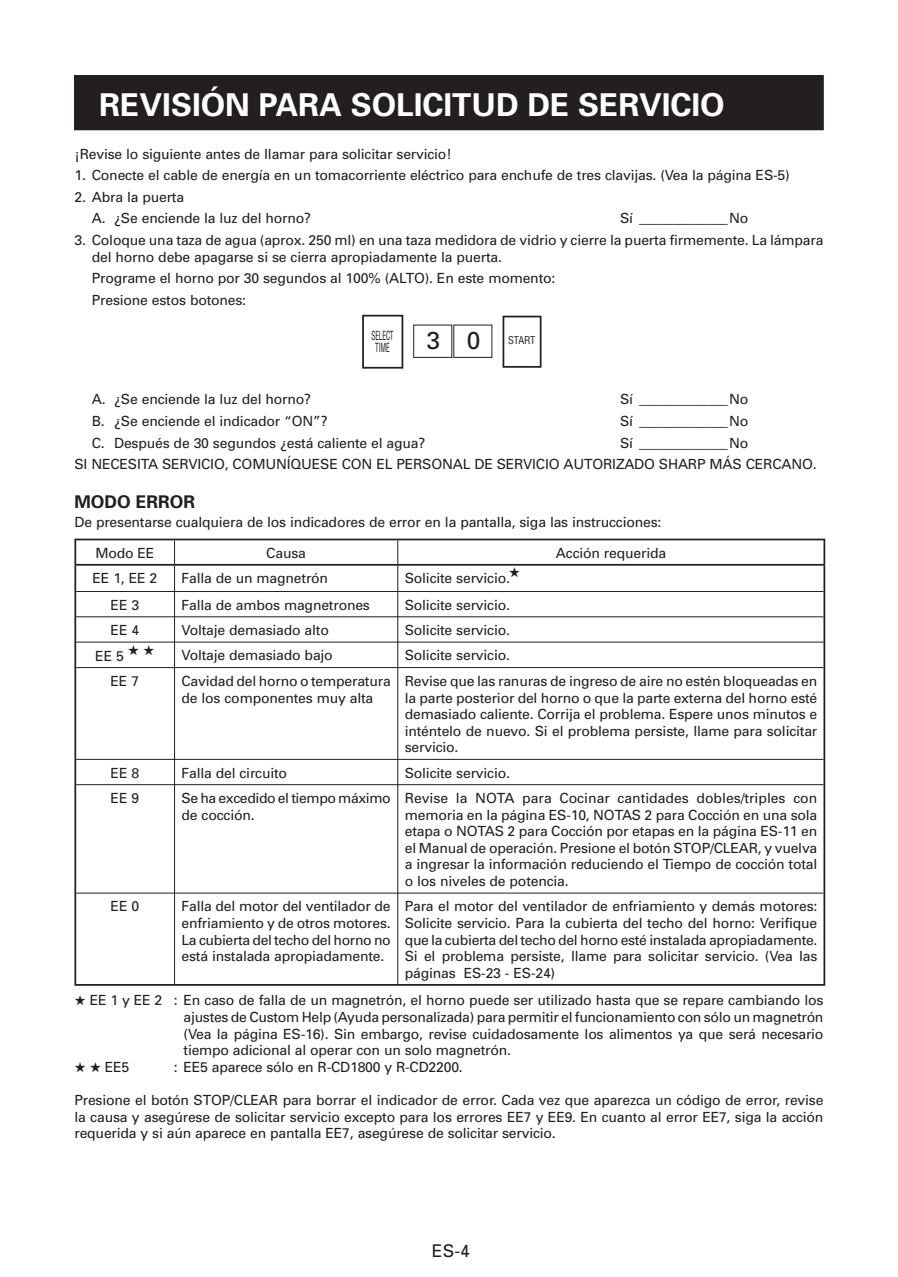
<style>
.page{position:relative;width:898px;height:1277px;background:#fff}
.page>*{position:absolute;margin:0;border:0;box-sizing:border-box;transform-origin:0 0}
.t1{font:700 31.5px "Univers";color:#fff}
.t2{font:24.5px "Univers";color:#231f20}
.t3{font:700 17.5px "Univers";color:#231f20}
.t4{font:17.5px "Univers";color:#231f20}
.t5{font:14px/16.6px "Univers";letter-spacing:-.015em;color:#231f20}
.t6{font:condensed 12.25px/12.1px "Helvetica";letter-spacing:-.02em;color:#231f20;text-align:center;scale:.6 1}
.t7{font:condensed 10.5px "Helvetica";letter-spacing:-.02em;color:#231f20}
</style>
<div class="page">
<div style="left:75px;top:76px;width:748px;height:54px;background:#231f20"></div>
<div style="left:74px;top:75px;width:750px;height:55px;border:1px solid #231f20"></div>
<hr style="left:74px;top:566px;width:2px;height:25px;background:#231f20">
<hr style="left:74px;top:591px;width:2px;height:26px;background:#231f20">
<hr style="left:74px;top:617px;width:2px;height:25px;background:#231f20">
<hr style="left:74px;top:642px;width:2px;height:26px;background:#231f20">
<hr style="left:74px;top:668px;width:2px;height:91px;background:#231f20">
<hr style="left:824px;top:668px;width:1px;height:91px;background:#231f20">
<hr style="left:74px;top:759px;width:2px;height:26px;background:#231f20">
<svg style="left:824px;top:759px;width:1px;height:26px"></svg>
<hr style="left:74px;top:785px;width:2px;height:108px;background:#231f20">
<hr style="left:824px;top:785px;width:1px;height:108px;background:#231f20">
<hr style="left:74px;top:893px;width:2px;height:91px;background:#231f20">
<hr style="left:824px;top:893px;width:1px;height:91px;background:#231f20">
<hr style="left:74px;top:984px;width:324px;height:2px;background:#231f20">
<hr style="left:398px;top:984px;width:427px;height:2px;background:#231f20">
<hr style="left:76px;top:591px;width:322px;height:1px;background:#231f20">
<hr style="left:398px;top:591px;width:426px;height:1px;background:#231f20">
<hr style="left:76px;top:616px;width:322px;height:1px;background:#231f20">
<hr style="left:398px;top:616px;width:426px;height:1px;background:#231f20">
<hr style="left:76px;top:642px;width:322px;height:1px;background:#231f20">
<hr style="left:398px;top:642px;width:426px;height:1px;background:#231f20">
<hr style="left:76px;top:667px;width:322px;height:1px;background:#231f20">
<hr style="left:174px;top:668px;width:1px;height:91px;background:#231f20">
<hr style="left:398px;top:667px;width:426px;height:1px;background:#231f20">
<hr style="left:397px;top:668px;width:1px;height:91px;background:#231f20">
<hr style="left:76px;top:759px;width:322px;height:1px;background:#231f20">
<svg style="left:174px;top:760px;width:1px;height:24px"></svg>
<hr style="left:398px;top:759px;width:426px;height:1px;background:#231f20">
<svg style="left:397px;top:760px;width:1px;height:24px"></svg>
<hr style="left:76px;top:784px;width:322px;height:1px;background:#231f20">
<hr style="left:174px;top:785px;width:1px;height:108px;background:#231f20">
<hr style="left:398px;top:784px;width:426px;height:1px;background:#231f20">
<hr style="left:397px;top:785px;width:1px;height:108px;background:#231f20">
<hr style="left:76px;top:893px;width:322px;height:1px;background:#231f20">
<hr style="left:174px;top:894px;width:1px;height:90px;background:#231f20">
<hr style="left:398px;top:893px;width:426px;height:1px;background:#231f20">
<hr style="left:397px;top:894px;width:1px;height:90px;background:#231f20">
<hr style="left:74px;top:539px;width:101px;height:1px;background:#231f20">
<hr style="left:74px;top:540px;width:2px;height:24px;background:#231f20">
<hr style="left:175px;top:539px;width:650px;height:1px;background:#231f20">
<svg style="left:824px;top:540px;width:1px;height:128px"></svg>
<hr style="left:74px;top:564px;width:324px;height:2px;background:#231f20">
<hr style="left:398px;top:564px;width:427px;height:2px;background:#231f20">
<svg style="left:174px;top:540px;width:1px;height:127px"></svg>
<svg style="left:397px;top:540px;width:1px;height:127px"></svg>
<div style="left:362px;top:315px;width:41px;height:54px;border:2px solid #231f20"></div>
<div style="left:503px;top:316px;width:39px;height:52px;border:2px solid #231f20"></div>
<svg style="left:413px;top:324px;width:80px;height:34px"></svg>
<h1 class="t1" style="left:99px;top:93px;width:627px">REVISIÓN PARA SOLICITUD DE SERVICIO</h1>
<p class="t5" style="left:74px;top:147px;width:379px">¡Revise lo siguiente antes de llamar para solicitar servicio!</p>
<p class="t5" style="left:74px;top:168px;width:717px">1. Conecte el cable de energía en un tomacorriente eléctrico para enchufe de tres clavijas. (Vea la página ES-5)</p>
<p class="t5" style="left:92px;top:187px;width:221px;line-height:21.5px;text-indent:-17px">2. Abra la puerta<br>A. ¿Se enciende la luz del horno?</p>
<p class="t5" style="left:620px;top:211px;width:130px">Sí _____________No</p>
<p class="t5" style="left:92px;top:233px;width:733px;text-indent:-17px">3. Coloque una taza de agua (aprox. 250 ml) en una taza medidora de vidrio y cierre la puerta firmemente. La lámpara del horno debe apagarse si se cierra apropiadamente la puerta.</p>
<p class="t5" style="left:92px;top:269px;width:465px;line-height:21.5px">Programe el horno por 30 segundos al 100% (ALTO). En este momento:<br>Presione estos botones:</p>
<p class="t6" style="left:372px;top:330px;width:38px">SELECT<br>TIME</p>
<h2 class="t2" style="left:427px;top:331px;width:55px">3 0</h2>
<p class="t7" style="left:508px;top:336px;width:29px">START</p>
<p class="t5" style="left:92px;top:392px;width:221px">A. ¿Se enciende la luz del horno?</p>
<p class="t5" style="left:620px;top:392px;width:130px">Sí _____________No</p>
<p class="t5" style="left:92px;top:414px;width:237px">B. ¿Se enciende el indicador “ON”?</p>
<p class="t5" style="left:620px;top:414px;width:130px">Sí _____________No</p>
<p class="t5" style="left:92px;top:436px;width:335px">C. Después de 30 segundos ¿está caliente el agua?</p>
<p class="t5" style="left:74px;top:433px;width:744px;line-height:21.5px;text-indent:546px">Sí _____________No<br>SI NECESITA SERVICIO, COMUNÍQUESE CON EL PERSONAL DE SERVICIO AUTORIZADO SHARP MÁS CERCANO.</p>
<p class="t3" style="left:74px;top:495px;width:122px">MODO ERROR</p>
<p class="t5" style="left:74px;top:515px;width:588px">De presentarse cualquiera de los indicadores de error en la pantalla, siga las instrucciones:</p>
<p class="t5" style="left:95px;top:546px;width:61px">Modo EE</p>
<p class="t5" style="left:266px;top:546px;width:41px">Causa</p>
<p class="t5" style="left:556px;top:546px;width:112px">Acción requerida</p>
<p class="t5" style="left:93px;top:571px;width:66px">EE 1, EE 2</p>
<p class="t5" style="left:182px;top:571px;width:148px">Falla de un magnetrón</p>
<p class="t5" style="left:405px;top:571px;width:107px">Solicite servicio.</p>
<p class="t5" style="left:111px;top:598px;width:30px">EE 3</p>
<p class="t5" style="left:182px;top:598px;width:190px">Falla de ambos magnetrones</p>
<p class="t5" style="left:405px;top:598px;width:107px">Solicite servicio.</p>
<p class="t5" style="left:111px;top:623px;width:30px">EE 4</p>
<p class="t5" style="left:182px;top:623px;width:149px">Voltaje demasiado alto</p>
<p class="t5" style="left:405px;top:623px;width:107px">Solicite servicio.</p>
<p class="t5" style="left:95px;top:649px;width:61px">EE 5 ★ ★</p>
<p class="t5" style="left:182px;top:648px;width:153px">Voltaje demasiado bajo</p>
<p class="t5" style="left:405px;top:648px;width:107px">Solicite servicio.</p>
<p class="t5" style="left:111px;top:674px;width:30px">EE 7</p>
<p class="t5" style="left:182px;top:674px;width:211px">Cavidad del horno o temperatura de los componentes muy alta</p>
<p class="t5" style="left:405px;top:674px;width:414px;text-align:justify">Revise que las ranuras de ingreso de aire no estén bloqueadas en la parte posterior del horno o que la parte externa del horno esté demasiado caliente. Corrija el problema. Espere unos minutos e inténtelo de nuevo. Si el problema persiste, llame para solicitar servicio.</p>
<p class="t5" style="left:111px;top:766px;width:30px">EE 8</p>
<p class="t5" style="left:182px;top:766px;width:107px">Falla del circuito</p>
<p class="t5" style="left:405px;top:766px;width:107px">Solicite servicio.</p>
<p class="t5" style="left:111px;top:791px;width:30px">EE 9</p>
<p class="t5" style="left:182px;top:791px;width:211px">Se ha excedido el tiempo máximo de cocción.</p>
<p class="t5" style="left:405px;top:791px;width:414px;text-align:justify">Revise la NOTA para Cocinar cantidades dobles/triples con memoria en la página ES-10, NOTAS 2 para Cocción en una sola etapa o NOTAS 2 para Cocción por etapas en la página ES-11 en el Manual de operación. Presione el botón STOP/CLEAR, y vuelva a ingresar la información reduciendo el Tiempo de cocción total o los niveles de potencia.</p>
<p class="t5" style="left:111px;top:899px;width:30px">EE 0</p>
<p class="t5" style="left:182px;top:899px;width:211px;text-align:justify">Falla del motor del ventilador de enfriamiento y de otros motores.<br>La cubierta del techo del horno no está instalada apropiadamente.</p>
<p class="t5" style="left:405px;top:899px;width:414px;text-align:justify">Para el motor del ventilador de enfriamiento y demás motores:<br>Solicite servicio. Para la cubierta del techo del horno: Verifique que la cubierta del techo del horno esté instalada apropiadamente.<br>Si el problema persiste, llame para solicitar servicio. (Vea las páginas ES-23 - ES-24)</p>
<p class="t5" style="left:184px;top:993px;width:641px;text-align:justify;text-indent:-109px">★ EE 1 y EE 2 : En caso de falla de un magnetrón, el horno puede ser utilizado hasta que se repare cambiando los ajustes de Custom Help (Ayuda personalizada) para permitir el funcionamiento con sólo un magnetrón (Vea la página ES-16). Sin embargo, revise cuidadosamente los alimentos ya que será necesario tiempo adicional al operar con un solo magnetrón.</p>
<p class="t5" style="left:74px;top:1060px;width:56px">★ ★ EE5</p>
<p class="t5" style="left:174px;top:1060px;width:291px">: EE5 aparece sólo en R-CD1800 y R-CD2200.</p>
<p class="t5" style="left:74px;top:1093px;width:751px;text-align:justify">Presione el botón STOP/CLEAR para borrar el indicador de error. Cada vez que aparezca un código de error, revise la causa y asegúrese de solicitar servicio excepto para los errores EE7 y EE9. En cuanto al error EE7, siga la acción requerida y si aún aparece en pantalla EE7, asegúrese de solicitar servicio.</p>
<p class="t4" style="left:432px;top:1244px;width:39px">ES-4</p>
</div>
